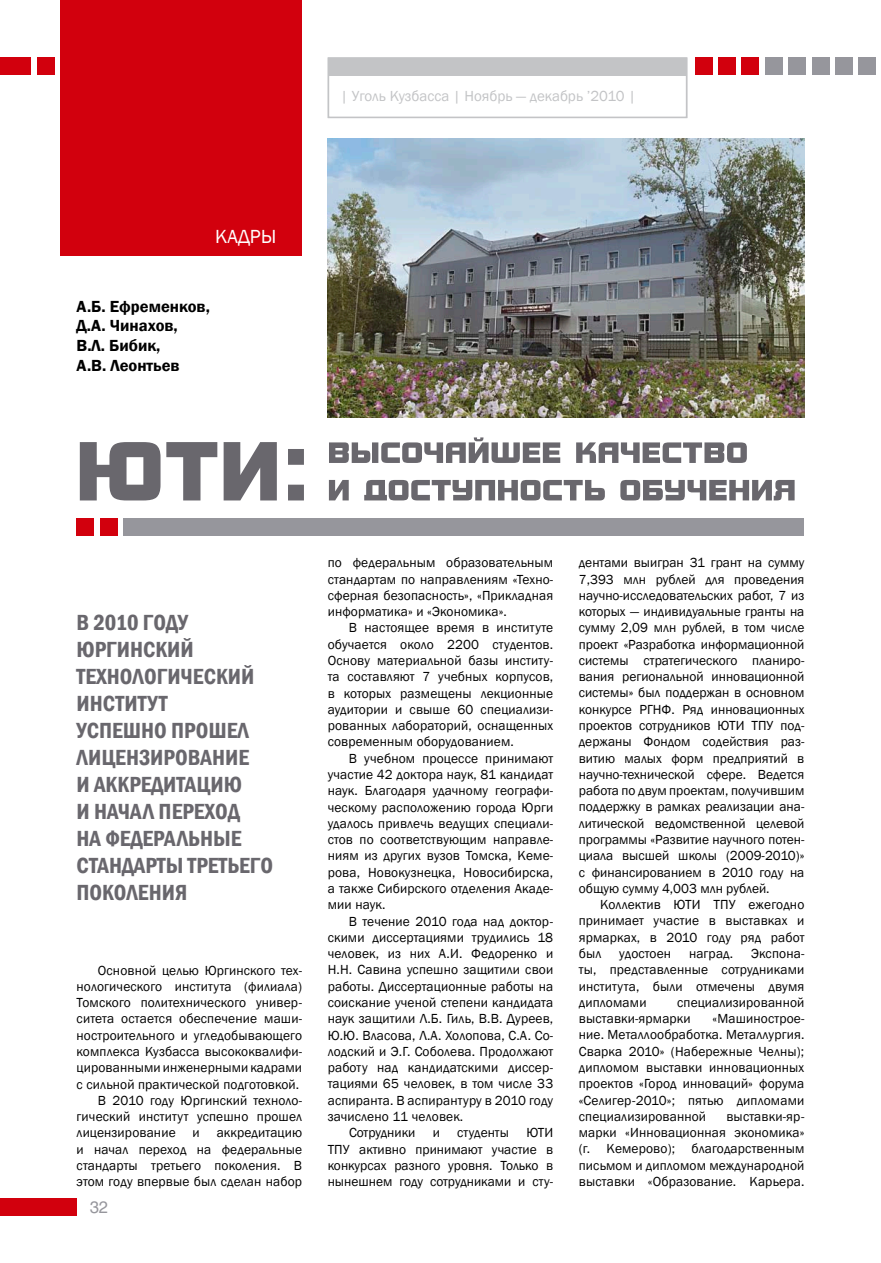
<style>
.page{position:relative;width:881px;height:1263px;background:#fff}
.page>*{position:absolute;margin:0;border:0;box-sizing:border-box;transform-origin:0 0}
.t1{font:600 condensed 22.5px/27px "Franklin Gothic";color:#69676d}
.t2{font:19.5px "Franklin Gothic";color:#fff}
.t3{font:600 16.5px/19.8px "Franklin Gothic";color:#000}
.t4{font:16.5px "Helios";color:#96969c}
.t5{font:15px "Franklin Gothic";color:#c3c4c6}
.t6{font:13.5px/16.4px "Franklin Gothic";letter-spacing:.01em;color:#000;text-align:justify}
</style>
<div class="page">
<img style="left:327px;top:138px;width:477px;height:279px">
<div style="left:327px;top:57px;width:360px;height:61px;background:#fff;border:2px solid #c3c4c6"></div>
<div style="left:858px;top:58px;width:17px;height:17px;background:#96969c"></div>
<div style="left:327px;top:59px;width:359px;height:17px;background:#c3c4c6"></div>
<div style="left:0;top:1198px;width:77px;height:17px;background:#d2000d"></div>
<div style="left:37px;top:58px;width:17px;height:17px;background:#d2000d"></div>
<div style="left:0;top:58px;width:30px;height:17px;background:#d2000d"></div>
<div style="left:835px;top:58px;width:17px;height:17px;background:#96969c"></div>
<div style="left:811px;top:58px;width:17px;height:17px;background:#96969c"></div>
<div style="left:788px;top:58px;width:17px;height:17px;background:#96969c"></div>
<div style="left:765px;top:58px;width:17px;height:17px;background:#96969c"></div>
<div style="left:741px;top:58px;width:17px;height:17px;background:#d2000d"></div>
<div style="left:718px;top:58px;width:17px;height:17px;background:#d2000d"></div>
<div style="left:694px;top:58px;width:17px;height:17px;background:#d2000d"></div>
<div style="left:60px;top:1px;width:242px;height:255px;background:#d2000d"></div>
<svg style="left:80px;top:442px;width:224px;height:58px"></svg>
<svg style="left:329px;top:480px;width:465px;height:20px"></svg>
<svg style="left:329px;top:437px;width:417px;height:26px"></svg>
<div style="left:123px;top:519px;width:681px;height:17px;background:#96969c"></div>
<div style="left:100px;top:519px;width:17px;height:17px;background:#d2000d"></div>
<div style="left:77px;top:519px;width:17px;height:17px;background:#d2000d"></div>
<h2 class="t2" style="left:215px;top:224px;width:63px">Кадр ы</h2>
<p class="t3" style="left:77px;top:296px;width:135px">А.Б. Ефременков,<br>Д.А. Чинахов,<br>В.Л. Бибик,<br>А.В. Леонтьев</p>
<p class="t5" style="left:340px;top:87px;width:297px">| Уголь Кузбасса | Ноябрь — декабрь ’2010 |</p>
<h1 class="t1" style="left:77px;top:609px;width:198px">В 2010 году<br>Юргинский технологический институт<br>успешно прошел лицензирование<br>и аккредитацию<br>и начал переход<br>на федеральные стандарты третьего поколения</h1>
<p class="t6" style="left:98px;top:962px;width:206px">Основной целью Юргинского тех-</p>
<p class="t6" style="left:77px;top:978px;width:227px">нологического института (филиала)</p>
<p class="t6" style="left:77px;top:995px;width:227px">Томского политехнического универ-</p>
<p class="t6" style="left:77px;top:1011px;width:227px">ситета остается обеспечение маши-</p>
<p class="t6" style="left:77px;top:1027px;width:227px">ностроительного и угледобывающего</p>
<p class="t6" style="left:77px;top:1043px;width:227px">комплекса Кузбасса высококвалифи-</p>
<p class="t6" style="left:77px;top:1060px;width:227px">цированными инженерными кадрами</p>
<p class="t6" style="left:77px;top:1076px;width:224px">с сильной практической подготовкой.</p>
<p class="t6" style="left:98px;top:1092px;width:206px">В 2010 году Юргинский техноло-</p>
<p class="t6" style="left:77px;top:1109px;width:227px">гический институт успешно прошел</p>
<p class="t6" style="left:77px;top:1125px;width:101px">лицензирование</p>
<p class="t6" style="left:192px;top:1125px;width:9px">и</p>
<p class="t6" style="left:77px;top:1125px;width:227px;text-indent:140px">аккредитацию и начал переход на федеральные стандарты третьего поколения. В этом году впервые был сделан набор</p>
<p class="t4" style="left:90px;top:1197px;width:20px">32</p>
<p class="t6" style="left:327px;top:555px;width:227px">по федеральным образовательным стандартам по направлениям «Техно&shy;сферная безопасность», «Прикладная информатика» и «Экономика».</p>
<p class="t6" style="left:327px;top:620px;width:227px;text-indent:21px">В настоящее время в институте обучается около 2200 студентов.<br>Основу материальной базы институ&shy;та составляют 7 учебных корпусов, в которых размещены лекционные аудитории и свыше 60 специализи&shy;рованных лабораторий, оснащенных современным оборудованием.</p>
<p class="t6" style="left:327px;top:750px;width:227px;text-indent:21px">В учебном процессе принимают участие 42 доктора наук, 81 кандидат наук. Благодаря удачному географи&shy;ческому расположению города Юрги удалось привлечь ведущих специали&shy;стов по соответствующим направле&shy;ниям из других вузов Томска, Кеме&shy;рова, Новокузнецка, Новосибирска, а также Сибирского отделения Акаде&shy;мии наук.</p>
<p class="t6" style="left:349px;top:913px;width:206px">В течение 2010 года над доктор-</p>
<p class="t6" style="left:327px;top:929px;width:227px">скими диссертациями трудились 18</p>
<p class="t6" style="left:327px;top:946px;width:227px">человек, из них А.И. Федоренко и</p>
<p class="t6" style="left:327px;top:962px;width:227px">Н.Н. Савина успешно защитили свои</p>
<p class="t6" style="left:327px;top:978px;width:227px">работы. Диссертационные работы на</p>
<p class="t6" style="left:327px;top:994px;width:227px">соискание ученой степени кандидата</p>
<p class="t6" style="left:327px;top:1011px;width:227px">наук защитили Л.Б. Гиль, В.В. Дуреев,</p>
<p class="t6" style="left:327px;top:1027px;width:227px">Ю.Ю. Власова, Л.А. Холопова, С.А. Со-</p>
<p class="t6" style="left:327px;top:1043px;width:227px">лодский и Э.Г. Соболева. Продолжают</p>
<p class="t6" style="left:327px;top:1060px;width:227px">работу над кандидатскими диссер-</p>
<p class="t6" style="left:327px;top:1076px;width:227px">тациями 65 человек, в том числе 33</p>
<p class="t6" style="left:327px;top:1092px;width:227px">аспиранта. В аспирантуру в 2010 году</p>
<p class="t6" style="left:327px;top:1108px;width:137px">зачислено 11 человек.</p>
<p class="t6" style="left:349px;top:1125px;width:68px">Сотрудники</p>
<p class="t6" style="left:432px;top:1125px;width:9px">и</p>
<p class="t6" style="left:457px;top:1125px;width:53px">студенты</p>
<p class="t6" style="left:327px;top:1125px;width:227px;text-indent:198px">ЮТИ ТПУ активно принимают участие в конкурсах разного уровня. Только в нынешнем году сотрудниками и сту-</p>
<p class="t6" style="left:578px;top:555px;width:227px">дентами выигран 31 грант на сумму 7,393 млн рублей для проведения научно-исследовательских работ, 7 из которых — индивидуальные гранты на сумму 2,09 млн рублей, в том числе проект «Разработка информационной системы стратегического планиро&shy;вания региональной инновационной системы» был поддержан в основном конкурсе РГНФ. Ряд инновационных проектов сотрудников ЮТИ ТПУ под&shy;держаны Фондом содействия раз&shy;витию малых форм предприятий в научно-технической сфере. Ведется работа по двум проектам, получившим поддержку в рамках реализации ана&shy;литической ведомственной целевой программы «Развитие научного потен&shy;циала высшей школы (2009-2010)» с финансированием в 2010 году на общую сумму 4,003 млн рублей.</p>
<p class="t6" style="left:578px;top:897px;width:227px;text-indent:21px">Коллектив ЮТИ ТПУ ежегодно принимает участие в выставках и ярмарках, в 2010 году ряд работ был</p>
<p class="t6" style="left:578px;top:946px;width:227px;text-indent:172px">Экспона&shy;ты, представленные сотрудниками института, были отмечены двумя дипломами</p>
<p class="t6" style="left:619px;top:946px;width:53px">удостоен</p>
<p class="t6" style="left:688px;top:946px;width:46px">наград.</p>
<p class="t6" style="left:578px;top:994px;width:227px;text-indent:98px">специализированной выставки-ярмарки</p>
<p class="t6" style="left:578px;top:1011px;width:227px;text-indent:134px">«Машинострое&shy;ние. Металлообработка. Металлургия.<br>Сварка 2010» (Набережные Челны); дипломом выставки инновационных проектов «Город инноваций» форума «Селигер-2010»; пятью дипломами специализированной</p>
<p class="t6" style="left:578px;top:1108px;width:227px;text-indent:147px">выставки-яр&shy;марки «Инновационная экономика» (г. Кемерово); благодарственным письмом и дипломом международной выставки «Образование. Карьера.</p>
</div>
